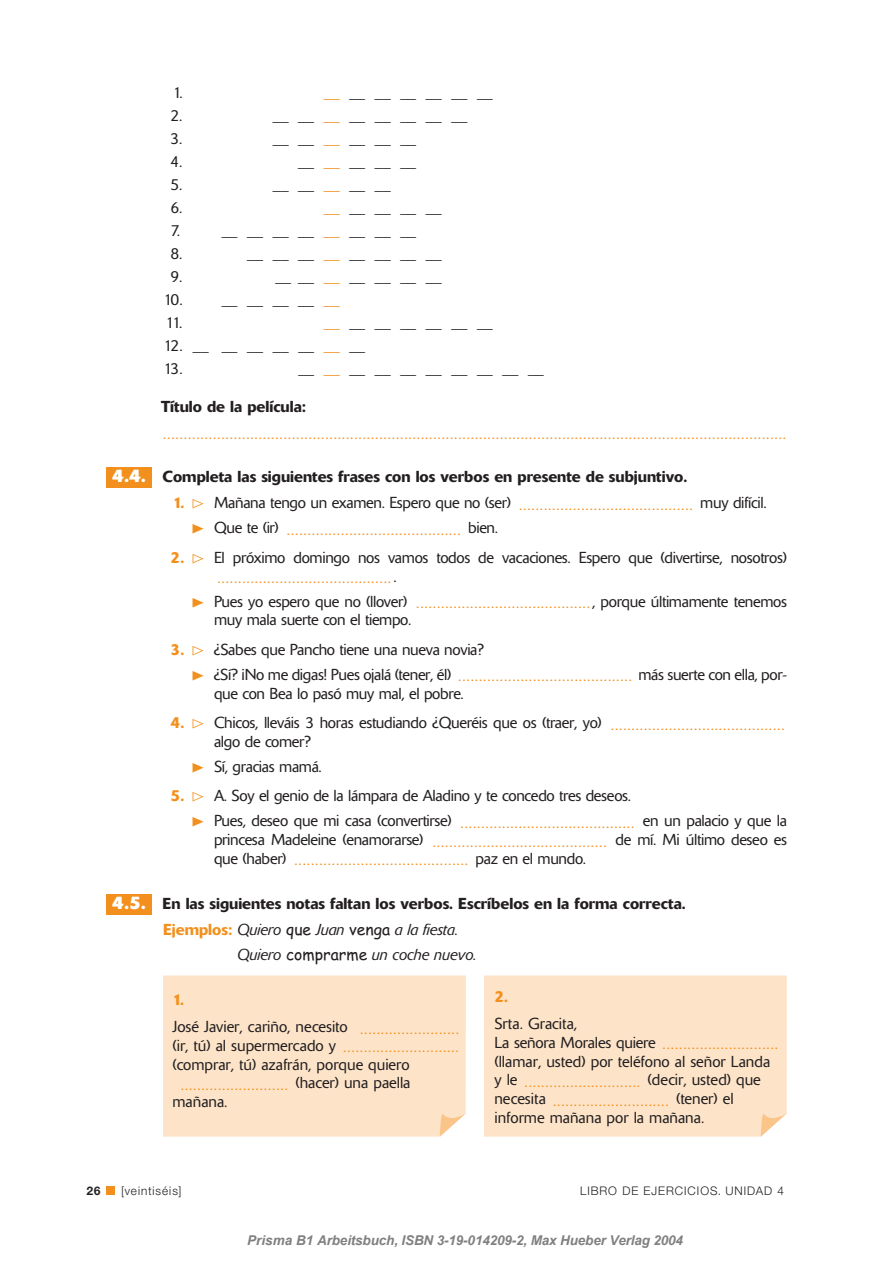
<style>
.page{position:relative;width:893px;height:1263px;background:#fff}
.page>*{position:absolute;margin:0;border:0;box-sizing:border-box;transform-origin:0 0}
.t1{font:300 15.75px/20.2px "Delta";letter-spacing:-.02em;color:#231f20}
.t2{font:300 15.75px "Delta";letter-spacing:-.02em;color:#f3901d}
.t3{font:300 15.75px/18.8px "Delta";color:#231f20}
.t4{font:500 15.75px "Delta";color:#231f20}
.t5{font:italic 300 15.75px "Delta";color:#231f20}
.t6{font:300 15.75px/20.2px "Delta";color:#f3901d}
.t7{font:500 15.75px "Delta";color:#f3901d}
.t8{font:italic 700 13.5px "Arial";letter-spacing:-.01em;color:#808080}
.t9{font:300 11.25px "BMW Helvetica";letter-spacing:.03em;color:#231f20}
.t10{font:700 11.25px "BMW Helvetica";color:#231f20}
.s1{color:#f3901d}
.s2{font-weight:700;font-size:18px;color:#fff}
.s3{font-weight:500;color:#f3901d}
.s4{font-family:"Zeal";font-weight:400;font-size:14.25px;color:#f3901d}
.s5{color:#231f20}
.s6{font-weight:500;font-style:normal;color:#f3901d}
.s7{font-family:"Comic Sans MS";font-weight:400;font-style:normal}
</style>
<div class="page">
<div style="left:163px;top:976px;width:303px;height:161px;background:#fde4c9"></div>
<svg style="left:440px;top:1111px;width:26px;height:26px"></svg>
<div style="left:484px;top:976px;width:302px;height:161px;background:#fde4c9"></div>
<svg style="left:760px;top:1111px;width:27px;height:26px"></svg>
<div style="left:106px;top:1187px;width:9px;height:8px;background:#f3901d"></div>
<div style="left:106px;top:467px;width:46px;height:21px;background:#f3901d"></div>
<div style="left:106px;top:894px;width:46px;height:21px;background:#f3901d"></div>
<p class="t1" style="left:173px;top:82px;width:11px">1.</p>
<p class="t1" style="left:170px;top:105px;width:14px">2.</p>
<p class="t1" style="left:170px;top:128px;width:14px">3.</p>
<p class="t1" style="left:170px;top:151px;width:14px">4.</p>
<p class="t1" style="left:170px;top:174px;width:14px">5.</p>
<p class="t1" style="left:170px;top:197px;width:14px">6.</p>
<p class="t1" style="left:170px;top:220px;width:11px">7.</p>
<p class="t1" style="left:170px;top:243px;width:14px">8.</p>
<p class="t1" style="left:170px;top:266px;width:14px">9.</p>
<p class="t1" style="left:164px;top:289px;width:20px">10.</p>
<p class="t1" style="left:324px;top:82px;width:170px"><span class="s1">__</span> __ __ __ __ __ __</p>
<p class="t1" style="left:273px;top:105px;width:196px">__ __ <span class="s1">__</span> __ __ __ __ __</p>
<p class="t1" style="left:273px;top:128px;width:145px">__ __ <span class="s1">__</span> __ __ __</p>
<p class="t1" style="left:298px;top:151px;width:119px">__ <span class="s1">__</span> __ __ __</p>
<p class="t1" style="left:273px;top:174px;width:119px">__ __ <span class="s1">__</span> __ __</p>
<p class="t1" style="left:324px;top:197px;width:119px"><span class="s1">__</span> __ __ __ __</p>
<p class="t1" style="left:222px;top:220px;width:196px">__ __ __ __ <span class="s1">__</span> __ __ __</p>
<p class="t1" style="left:247px;top:243px;width:196px">__ __ __ <span class="s1">__</span> __ __ __ __</p>
<p class="t1" style="left:275px;top:266px;width:168px">__ __ <span class="s1">__</span> __ __ __ __</p>
<p class="t1" style="left:222px;top:289px;width:119px">__ __ __ __ <span class="s1">__</span></p>
<p class="t1" style="left:166px;top:312px;width:18px">11.</p>
<p class="t1" style="left:324px;top:312px;width:170px"><span class="s1">__</span> __ __ __ __ __ __</p>
<p class="t1" style="left:164px;top:334px;width:203px;line-height:23px">12. __ __ __ __ __ <span class="s1">__</span> __<br>13.</p>
<p class="t1" style="left:298px;top:358px;width:247px">__ <span class="s1">__</span> __ __ __ __ __ __ __ __</p>
<p class="t4" style="left:161px;top:397px;width:147px">Título de la película:</p>
<p class="t2" style="left:163px;top:424px;width:624px">......................................................................................................................................................</p>
<p class="t4" style="left:113px;top:467px;width:576px"><span class="s2">4.4.</span> Completa las siguientes frases con los verbos en presente de subjuntivo.</p>
<p class="t1" style="left:173px;top:493px;width:339px"><span class="s3">1.</span> <span class="s4">❲</span> Mañana tengo un examen. Espero que no (ser)</p>
<p class="t1" style="left:700px;top:493px;width:68px">muy difícil.</p>
<p class="t1" style="left:191px;top:518px;width:90px"><span class="s4">❿</span> Que te (ir)</p>
<p class="t1" style="left:468px;top:518px;width:31px">bien.</p>
<p class="t1" style="left:217px;top:547px;width:571px;text-indent:-47px"><span class="s3">2.</span> <span class="s4">❲</span> El próximo domingo nos vamos todos de vacaciones. Espero que (divertirse, nosotros) <span class="s1">..........................................</span>.</p>
<p class="t1" style="left:191px;top:591px;width:218px"><span class="s4">❿</span> Pues yo espero que no (llover)</p>
<p class="t2" style="left:416px;top:594px;width:372px">..........................................<span class="s5">, porque últimamente tenemos</span></p>
<p class="t1" style="left:214px;top:610px;width:199px">muy mala suerte con el tiempo.</p>
<p class="t1" style="left:191px;top:637px;width:597px;line-height:25.2px;text-indent:-20px"><span class="s3">3.</span> <span class="s4">❲</span> ¿Sabes que Pancho tiene una nueva novia?<br><span class="s4">❿</span> ¿Sí? ¡No me digas! Pues ojalá (tener, él) <span class="s1">..........................................</span> más suerte con ella, por-</p>
<p class="t1" style="left:214px;top:683px;width:251px">que con Bea lo pasó muy mal, el pobre.</p>
<p class="t1" style="left:214px;top:713px;width:389px;line-height:18.8px;text-indent:-44px"><span class="s3">4.</span> <span class="s4">❲</span> Chicos, lleváis 3 horas estudiando ¿Queréis que os (traer, yo) algo de comer?</p>
<p class="t1" style="left:191px;top:757px;width:133px"><span class="s4">❿</span> Sí, gracias mamá.</p>
<p class="t1" style="left:191px;top:783px;width:442px;line-height:25.2px;text-indent:-20px"><span class="s3">5.</span> <span class="s4">❲</span> A. Soy el genio de la lámpara de Aladino y te concedo tres deseos. <span class="s4">❿</span> Pues, deseo que mi casa (convertirse)</p>
<p class="t2" style="left:519px;top:495px;width:175px">..........................................</p>
<p class="t2" style="left:287px;top:520px;width:175px">..........................................</p>
<p class="t2" style="left:611px;top:715px;width:175px">..........................................</p>
<p class="t1" style="left:643px;top:811px;width:146px">en un palacio y que la</p>
<p class="t2" style="left:460px;top:813px;width:175px">..........................................</p>
<p class="t1" style="left:214px;top:830px;width:211px">princesa Madeleine (enamorarse)</p>
<p class="t1" style="left:615px;top:830px;width:173px">de mí. Mi último deseo es</p>
<p class="t1" style="left:214px;top:849px;width:74px">que (haber)</p>
<p class="t1" style="left:475px;top:849px;width:112px">paz en el mundo.</p>
<p class="t2" style="left:294px;top:851px;width:175px">..........................................</p>
<p class="t2" style="left:433px;top:832px;width:175px">..........................................</p>
<p class="t4" style="left:113px;top:894px;width:575px"><span class="s2">4.5.</span> En las siguientes notas faltan los verbos. Escríbelos en la forma correcta.</p>
<p class="t5" style="left:163px;top:920px;width:297px"><span class="s6">Ejemplos:</span> Quiero <span class="s7">que</span> Juan <span class="s7">venga</span> a la fiesta.</p>
<p class="t5" style="left:237px;top:946px;width:241px">Quiero <span class="s7">comprarme</span> un coche nuevo.</p>
<p class="t7" style="left:172px;top:990px;width:13px">1.</p>
<p class="t3" style="left:172px;top:1018px;width:177px">José Javier, cariño, necesito</p>
<p class="t3" style="left:172px;top:1036px;width:165px">(ir, tú) al supermercado y</p>
<p class="t3" style="left:172px;top:1055px;width:239px">(comprar, tú) azafrán, porque quiero</p>
<p class="t3" style="left:295px;top:1074px;width:117px">(hacer) una paella</p>
<p class="t1" style="left:172px;top:1092px;width:57px">mañana.</p>
<p class="t7" style="left:494px;top:987px;width:15px">2.</p>
<p class="t1" style="left:494px;top:1014px;width:285px">Srta. Gracita,<br>La señora Morales quiere <span class="s1">............................</span></p>
<p class="t3" style="left:494px;top:1052px;width:277px">(llamar, usted) por teléfono al señor Landa y le</p>
<p class="t2" style="left:360px;top:1019px;width:100px">........................</p>
<p class="t2" style="left:343px;top:1038px;width:117px">............................</p>
<p class="t6" style="left:494px;top:1070px;width:268px;text-indent:153px"><span class="s5">(decir, usted) que necesita</span> ............................</p>
<p class="t2" style="left:524px;top:1072px;width:117px">............................</p>
<p class="t2" style="left:181px;top:1075px;width:109px">..........................</p>
<p class="t3" style="left:494px;top:1090px;width:241px;text-indent:182px">(tener) el informe mañana por la mañana.</p>
<p class="t10" style="left:87px;top:1183px;width:16px">26</p>
<p class="t9" style="left:121px;top:1184px;width:62px">[veintiséis]</p>
<p class="t9" style="left:580px;top:1184px;width:206px">LIBRO DE EJERCICIOS. UNIDAD 4</p>
<p class="t8" style="left:247px;top:1233px;width:437px">Prisma B1 Arbeitsbuch, ISBN 3-19-014209-2, Max Hueber Verlag 2004</p>
</div>
